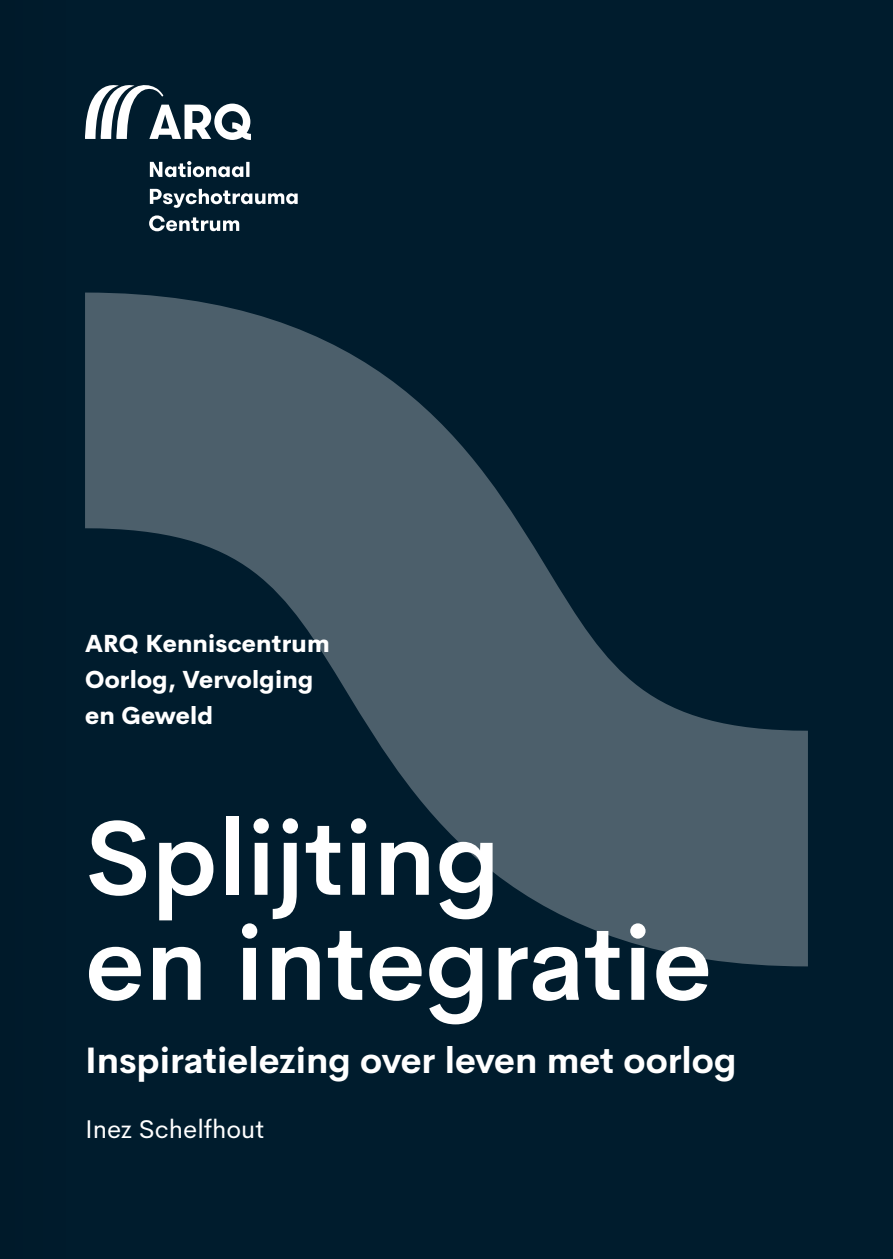
<style>
.page{position:relative;width:893px;height:1259px;background:#001c2d}
.page>*{position:absolute;margin:0;border:0;box-sizing:border-box;transform-origin:0 0}
.titel_cover{font:600 105px/105px "Cerebri Sans";color:#fff}
.t1{font:700 36px "Cerebri Sans";color:#fff}
.auteur_cover{font:25.8px "Cerebri Sans";color:#fff}
.naam_tweede_laag{font:800 24px/36px "Cerebri Sans";letter-spacing:.01em;color:#fff}
</style>
<div class="page">
<svg style="left:85px;top:292px;width:723px;height:674px"></svg>
<svg style="left:85px;top:85px;width:213px;height:146px"></svg>
<p class="naam_tweede_laag" style="left:85px;top:623px;width:246px">ARQ Kenniscentrum<br>Oorlog, Vervolging en Geweld</p>
<p class="titel_cover" style="left:85px;top:797px;width:629px">Splijting<br>en integratie</p>
<h2 class="t1" style="left:85px;top:1031px;width:653px">Inspiratielezing over leven met oorlog</h2>
<p class="auteur_cover" style="left:85px;top:1108px;width:181px">Inez Schelfhout</p>
</div>
